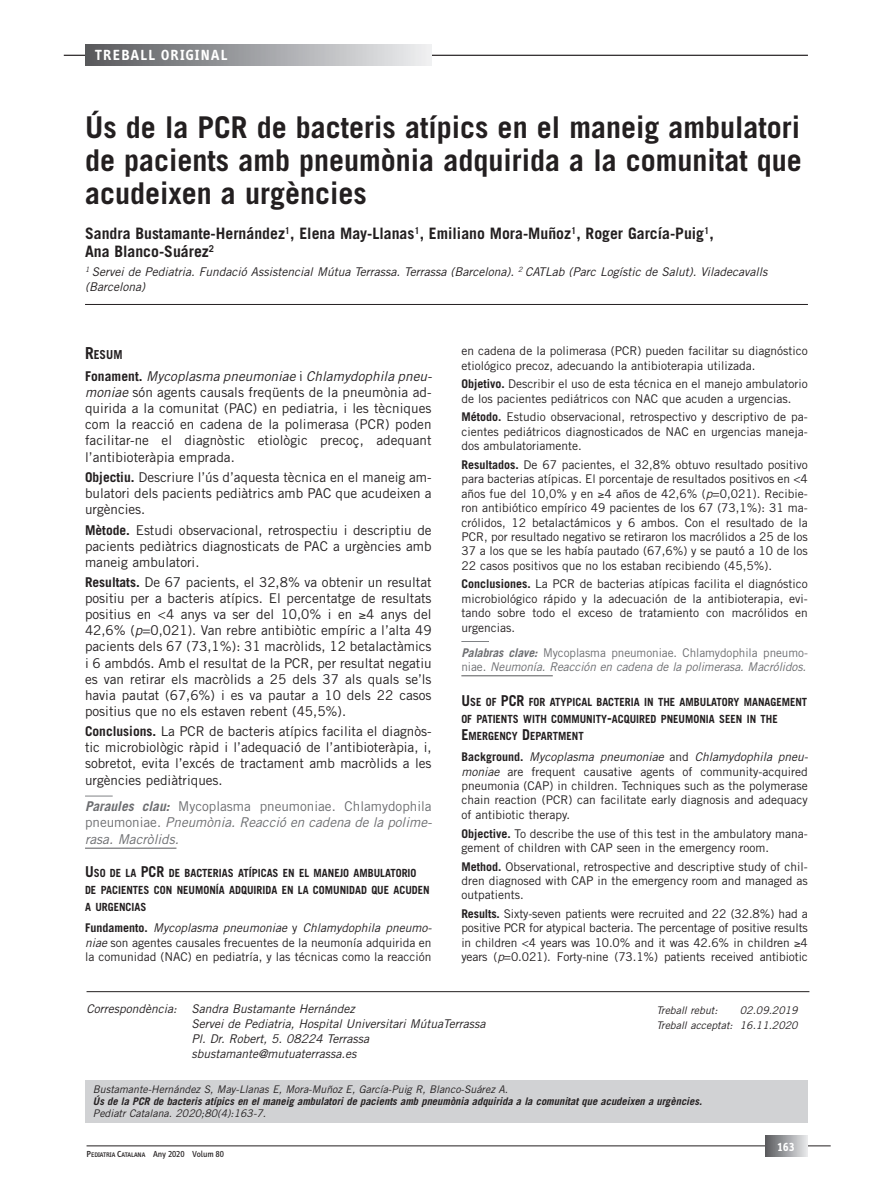
<style>
.page{position:relative;width:893px;height:1191px;background:#fff}
.page>*{position:absolute;margin:0;border:0;box-sizing:border-box;transform-origin:0 0}
.t1{font:700 30px/33px "Trade Gothic";color:#231f20;text-align:justify}
.t2{font:700 15.75px/18px "Trade Gothic";color:#231f20}
.t3{font:700 15px "Info";letter-spacing:.1em;color:#fff}
.t4{font:13.5px/16px "Trade Gothic";color:#231f20;text-align:justify}
.t5{font:italic 13.5px/16px "Trade Gothic";color:#6c6d70;text-align:justify}
.t6{font:700 12.3px "Trade Gothic";color:#231f20;scale:.95 1}
.t7{font:12px/14.4px "Trade Gothic";color:#231f20;text-align:justify}
.t8{font:italic 12px/15px "Trade Gothic";color:#231f20}
.t9{font:italic 12px/14.4px "Trade Gothic";letter-spacing:-.005em;color:#6c6d70}
.t10{font:700 12px "Info";color:#fff}
.t11{font:700 11.25px/17.4px "Trade Gothic";color:#231f20;scale:.95 1}
.t12{font:italic 10.5px/15px "Trade Gothic";color:#231f20;text-align:right}
.t13{font:italic 700 10.5px "Trade Gothic";color:#231f20}
.t14{font:500 6.75px "Info";color:#231f20}
.s1{font-size:16.5px}
.s2{font-weight:700}
.s3{font-style:italic}
.s4{font-style:normal}
.s5{font-size:15px}
.s6{font-size:9px}
.s7{font-weight:400;font-size:9px}
</style>
<div class="page">
<hr style="left:64px;top:55px;width:744px;height:1px;background:#231f20">
<hr style="left:87px;top:1145px;width:744px;height:1px;background:#231f20">
<div style="left:765px;top:1135px;width:43px;height:22px;background:linear-gradient(to right,#595a5d,#e8eaec)"></div>
<hr style="left:85px;top:304px;width:723px;height:1px;background:#231f20">
<svg style="left:461px;top:641px;width:28px;height:1px"></svg>
<hr style="left:461px;top:675px;width:92px;height:1px;background:#57585a">
<svg style="left:85px;top:795px;width:28px;height:1px"></svg>
<hr style="left:85px;top:847px;width:91px;height:1px;background:#57585a">
<div style="left:85px;top:45px;width:347px;height:21px;background:linear-gradient(to right,#57585c,#eeeff1)"></div>
<div style="left:85px;top:1080px;width:723px;height:43px;background:#d1d2d4"></div>
<hr style="left:87px;top:991px;width:722px;height:1px;background:#231f20">
<p class="t3" style="left:95px;top:50px;width:134px">TREBALL ORIGINAL</p>
<h1 class="t1" style="left:85px;top:113px;width:718px">Ús de la PCR de bacteris atípics en el maneig ambulatori de pacients amb pneumònia adquirida a la comunitat que acudeixen a urgències</h1>
<h2 class="t2" style="left:85px;top:226px;width:630px">Sandra Bustamante-Hernández<sup>1</sup>, Elena May-Llanas<sup>1</sup>, Emiliano Mora-Muñoz<sup>1</sup>, Roger García-Puig<sup>1</sup>,<br>Ana Blanco-Suárez<sup>2</sup></h2>
<p class="t8" style="left:85px;top:265px;width:684px"><sup>1</sup> Servei de Pediatria. Fundació Assistencial Mútua Terrassa. Terrassa (Barcelona). <sup>2</sup> CATLab (Parc Logístic de Salut). Viladecavalls (Barcelona)</p>
<p class="t6" style="left:85px;top:350px;width:41px"><span class="s1">R</span>ESUM</p>
<p class="t4" style="left:85px;top:369px;width:348px"><span class="s2">Fonament.</span> <span class="s3">Mycoplasma pneumoniae</span> i <span class="s3">Chlamydophila pneu&shy;moniae</span> són agents causals freqüents de la pneumònia ad&shy;quirida a la comunitat (PAC) en pediatria, i les tècniques com la reacció en cadena de la polimerasa (PCR) poden facilitar-ne el diagnòstic etiològic precoç, adequant l’antibioteràpia emprada.</p>
<p class="t4" style="left:85px;top:470px;width:348px"><span class="s2">Objectiu.</span> Descriure l’ús d’aquesta tècnica en el maneig am&shy;bulatori dels pacients pediàtrics amb PAC que acudeixen a urgències.</p>
<p class="t4" style="left:85px;top:523px;width:348px"><span class="s2">Mètode.</span> Estudi observacional, retrospectiu i descriptiu de pacients pediàtrics diagnosticats de PAC a urgències amb maneig ambulatori.</p>
<p class="t4" style="left:85px;top:575px;width:348px"><span class="s2">Resultats.</span> De 67 pacients, el 32,8% va obtenir un resultat positiu per a bacteris atípics. El percentatge de resultats positius en &lt;4 anys va ser del 10,0% i en ≥4 anys del 42,6% (<span class="s3">p</span>=0,021). Van rebre antibiòtic empíric a l’alta 49 pacients dels 67 (73,1%): 31 macròlids, 12 betalactàmics i 6 ambdós. Amb el resultat de la PCR, per resultat negatiu es van retirar els macròlids a 25 dels 37 als quals se’ls havia pautat (67,6%) i es va pautar a 10 dels 22 casos positius que no els estaven rebent (45,5%).</p>
<p class="t4" style="left:85px;top:724px;width:348px"><span class="s2">Conclusions.</span> La PCR de bacteris atípics facilita el diagnòs&shy;tic microbiològic ràpid i l’adequació de l’antibioteràpia, i, sobretot, evita l’excés de tractament amb macròlids a les urgències pediàtriques.</p>
<p class="t5" style="left:85px;top:799px;width:348px"><span class="s2">Paraules clau:</span> <span class="s4">Mycoplasma pneumoniae. Chlamydophila pneumoniae.</span> Pneumònia. Reacció en cadena de la polime&shy;rasa. Macròlids.</p>
<p class="t11" style="left:85px;top:866px;width:364px;line-height:16.8px"><span class="s5">U</span>SO DE LA <span class="s5">PCR</span> DE BACTERIAS ATÍPICAS EN EL MANEJO AMBULATORIO<br>DE PACIENTES CON NEUMONÍA ADQUIRIDA EN LA COMUNIDAD QUE ACUDEN<br>A URGENCIAS</p>
<p class="t7" style="left:85px;top:921px;width:348px"><span class="s2">Fundamento.</span> <span class="s3">Mycoplasma pneumoniae</span> y <span class="s3">Chlamydophila pneumo&shy;niae</span> son agentes causales frecuentes de la neumonía adquirida en la comunidad (NAC) en pediatría, y las técnicas como la reacción</p>
<p class="t7" style="left:461px;top:345px;width:348px">en cadena de la polimerasa (PCR) pueden facilitar su diagnóstico etiológico precoz, adecuando la antibioterapia utilizada.</p>
<p class="t7" style="left:461px;top:378px;width:348px"><span class="s2">Objetivo.</span> Describir el uso de esta técnica en el manejo ambulatorio de los pacientes pediátricos con NAC que acuden a urgencias.</p>
<p class="t7" style="left:461px;top:411px;width:348px"><span class="s2">Método.</span> Estudio observacional, retrospectivo y descriptivo de pa&shy;cientes pediátricos diagnosticados de NAC en urgencias maneja&shy;dos ambulatoriamente.</p>
<p class="t7" style="left:461px;top:458px;width:348px"><span class="s2">Resultados.</span> De 67 pacientes, el 32,8% obtuvo resultado positivo para bacterias atípicas. El porcentaje de resultados positivos en &lt;4 años fue del 10,0% y en ≥4 años de 42,6% (<span class="s3">p</span>=0,021). Recibie&shy;ron antibiótico empírico 49 pacientes de los 67 (73,1%): 31 ma&shy;crólidos, 12 betalactámicos y 6 ambos. Con el resultado de la PCR, por resultado negativo se retiraron los macrólidos a 25 de los 37 a los que se les había pautado (67,6%) y se pautó a 10 de los 22 casos positivos que no los estaban recibiendo (45,5%).</p>
<p class="t7" style="left:461px;top:578px;width:348px"><span class="s2">Conclusiones.</span> La PCR de bacterias atípicas facilita el diagnóstico microbiológico rápido y la adecuación de la antibioterapia, evi&shy;tando sobre todo el exceso de tratamiento con macrólidos en urgencias.</p>
<p class="t9" style="left:461px;top:646px;width:348px"><span class="s2">Palabras clave:</span> <span class="s4">Mycoplasma pneumoniae. Chlamydophila pneumo&shy;niae.</span> Neumonía. Reacción en cadena de la polimerasa. Macrólidos.</p>
<p class="t11" style="left:461px;top:694px;width:366px"><span class="s5">U</span>SE OF <span class="s5">PCR</span> FOR ATYPICAL BACTERIA IN THE AMBULATORY MANAGEMENT<br>OF PATIENTS WITH COMMUNITY<span class="s5">-</span>ACQUIRED PNEUMONIA SEEN IN THE<br><span class="s5">E</span>MERGENCY <span class="s5">D</span>EPARTMENT</p>
<p class="t7" style="left:461px;top:750px;width:348px"><span class="s2">Background.</span> <span class="s3">Mycoplasma pneumoniae</span> and <span class="s3">Chlamydophila pneu&shy;moniae</span> are frequent causative agents of community-acquired pneumonia (CAP) in children. Techniques such as the polymerase chain reaction (PCR) can facilitate early diagnosis and adequacy of antibiotic therapy.</p>
<p class="t7" style="left:461px;top:827px;width:348px"><span class="s2">Objective.</span> To describe the use of this test in the ambulatory mana&shy;gement of children with CAP seen in the emergency room.</p>
<p class="t7" style="left:461px;top:860px;width:348px"><span class="s2">Method.</span> Observational, retrospective and descriptive study of chil&shy;dren diagnosed with CAP in the emergency room and managed as outpatients.</p>
<p class="t7" style="left:461px;top:907px;width:348px"><span class="s2">Results.</span> Sixty-seven patients were recruited and 22 (32.8%) had a positive PCR for atypical bacteria. The percentage of positive results in children &lt;4 years was 10.0% and it was 42.6% in children ≥4 years (<span class="s3">p</span>=0.021). Forty-nine (73.1%) patients received antibiotic</p>
<p class="t8" style="left:191px;top:1002px;width:295px;text-indent:-105px">Correspondència: Sandra Bustamante Hernández<br>Servei de Pediatria, Hospital Universitari MútuaTerrassa Pl. Dr. Robert, 5. 08224 Terrassa sbustamante@mutuaterrassa.es</p>
<p class="t12" style="left:656px;top:1003px;width:63px">Treball rebut:</p>
<p class="t12" style="left:656px;top:1003px;width:143px">02.09.2019<br>Treball acceptat: 16.11.2020</p>
<p class="t12" style="left:93px;top:1083px;width:417px">Bustamante-Hernández S, May-Llanas E, Mora-Muñoz E, García-Puig R, Blanco-Suárez A.</p>
<p class="t13" style="left:93px;top:1098px;width:611px">Ús de la PCR de bacteris atípics en el maneig ambulatori de pacients amb pneumònia adquirida a la comunitat que acudeixen a urgències.</p>
<p class="t12" style="left:93px;top:1107px;width:175px">Pediatr Catalana. 2020;80(4):163-7.</p>
<p class="t14" style="left:87px;top:1152px;width:139px"><span class="s6">P</span>EDIATRIA <span class="s6">C</span>ATALANA <span class="s7">Any 2020 Volum 80</span></p>
<p class="t10" style="left:777px;top:1142px;width:19px">163</p>
</div>
